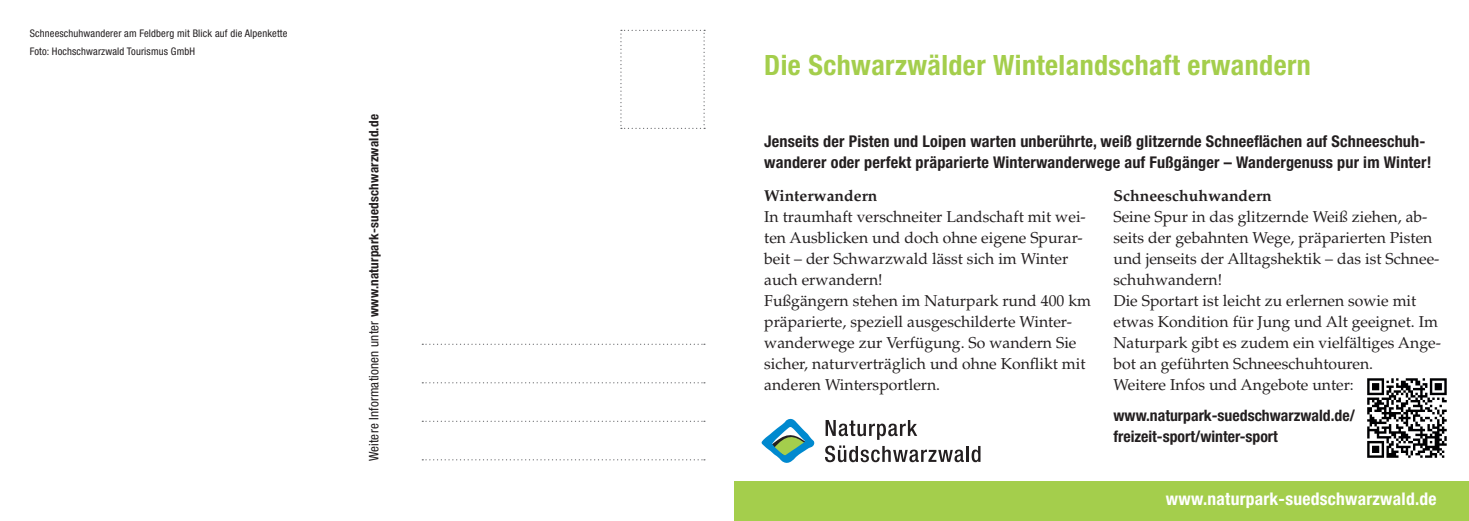
<style>
.page{position:relative;width:1469px;height:521px;background:#fff}
.page>*{position:absolute;margin:0;border:0;box-sizing:border-box;transform-origin:0 0}
.t1{font:700 condensed 28px "Helvetica Neue LT Std";letter-spacing:.015em;color:#a4ce4c}
.t2{font:700 condensed 17.5px "Helvetica Neue LT Std";letter-spacing:.015em;color:#fff}
.t3{font:700 condensed 16.1px/21px "Helvetica Neue LT Std";letter-spacing:.01em;color:#231f20}
.t4{font:15.75px/21px "Palatino LT Std";color:#231f20}
.t5{font:700 condensed 15.75px/21px "Helvetica Neue LT Std";color:#231f20}
.t6{font:700 15.75px "Palatino LT Std";color:#231f20}
.t7{font:700 condensed 13.12px "Helvetica Neue LT Std";letter-spacing:.015em;color:#231f20}
.t8{font:condensed 10.5px/17.5px "Helvetica Neue LT Std";letter-spacing:.015em;color:#231f20}
.s1{font-weight:400}
</style>
<div class="page">
<svg style="left:422px;top:344px;width:283px;height:1px"></svg>
<svg style="left:422px;top:382px;width:283px;height:1px"></svg>
<svg style="left:422px;top:421px;width:283px;height:1px"></svg>
<svg style="left:422px;top:459px;width:283px;height:1px"></svg>
<svg style="left:620px;top:30px;width:85px;height:99px"></svg>
<svg style="left:825px;top:420px;width:155px;height:42px"></svg>
<svg style="left:761px;top:419px;width:53px;height:44px"></svg>
<div style="left:734px;top:481px;width:734px;height:40px;background:#a4ce4c"></div>
<svg style="left:1367px;top:378px;width:79px;height:80px"></svg>
<p class="t8" style="left:30px;top:25px;width:259px">Schneeschuhwanderer am Feldberg mit Blick auf die Alpenkette<br>Foto: Hochschwarzwald Tourismus GmbH</p>
<p class="t7" style="left:366px;top:461px;width:349px;rotate:-90deg"><span class="s1">Weitere Informationen unter</span> www.naturpark-suedschwarzwald.de</p>
<h1 class="t1" style="left:764px;top:48px;width:548px">Die Schwarzwälder Wintelandschaft erwandern</h1>
<p class="t3" style="left:764px;top:130px;width:669px">Jenseits der Pisten und Loipen warten unberührte, weiß glitzernde Schneeflächen auf Schneeschuh&shy;wanderer oder perfekt präparierte Winterwanderwege auf Fußgänger – Wandergenuss pur im Winter!</p>
<p class="t6" style="left:764px;top:186px;width:115px">Winterwandern</p>
<p class="t4" style="left:764px;top:206px;width:328px">In traumhaft verschneiter Landschaft mit wei&shy;ten Ausblicken und doch ohne eigene Spurar&shy;beit – der Schwarzwald lässt sich im Winter auch erwandern!<br>Fußgängern stehen im Naturpark rund 400 km präparierte, speziell ausgeschilderte Winter&shy;wanderwege zur Verfügung. So wandern Sie sicher, naturverträglich und ohne Konflikt mit anderen Wintersportlern.</p>
<p class="t6" style="left:1113px;top:186px;width:160px">Schneeschuhwandern</p>
<p class="t4" style="left:1113px;top:206px;width:329px">Seine Spur in das glitzernde Weiß ziehen, ab&shy;seits der gebahnten Wege, präparierten Pisten und jenseits der Alltagshektik – das ist Schnee&shy;schuhwandern!<br>Die Sportart ist leicht zu erlernen sowie mit etwas Kondition für Jung und Alt geeignet. Im Naturpark gibt es zudem ein vielfältiges Ange&shy;bot an geführten Schneeschuhtouren.<br>Weitere Infos und Angebote unter:</p>
<p class="t5" style="left:1113px;top:404px;width:243px">www.naturpark-suedschwarzwald.de/ freizeit-sport/winter-sport</p>
<p class="t2" style="left:1165px;top:488px;width:272px">www.naturpark-suedschwarzwald.de</p>
</div>
